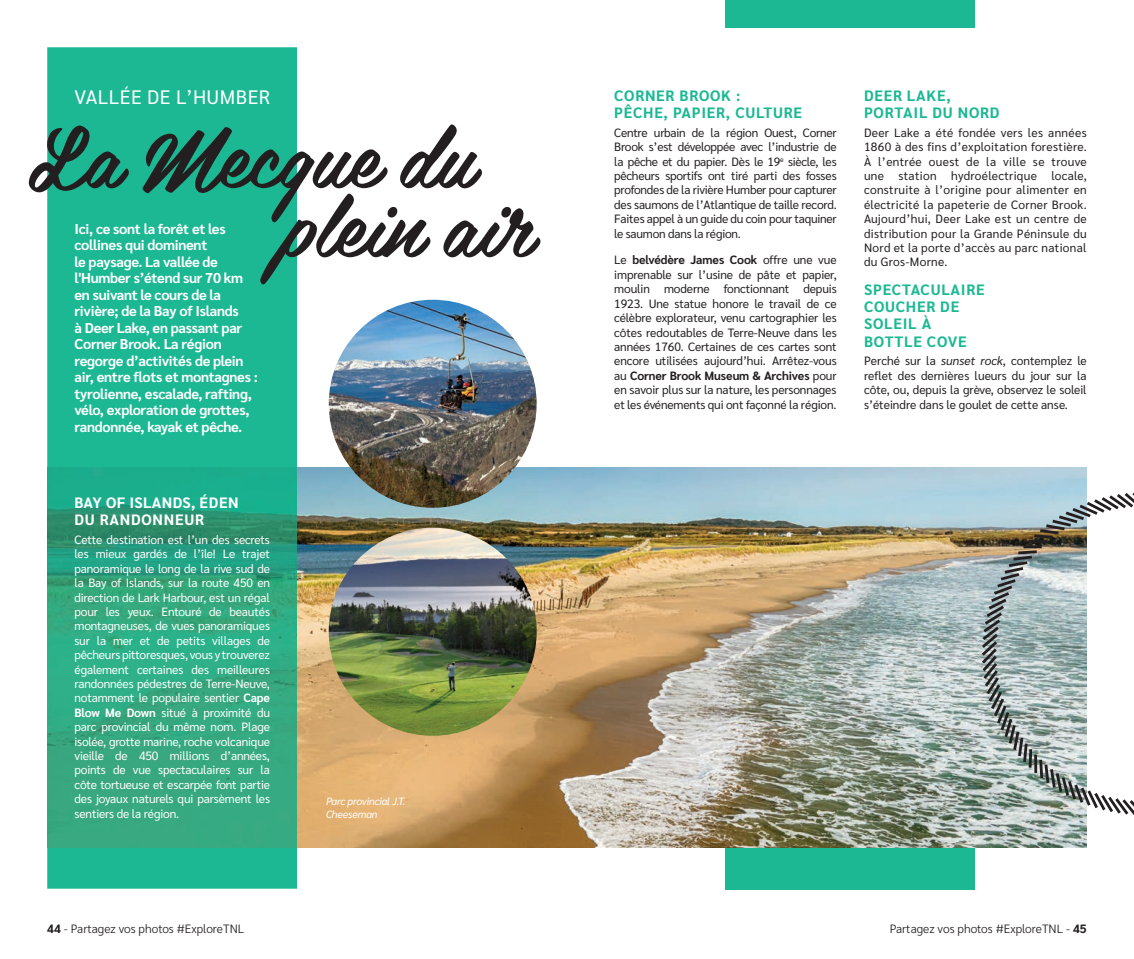
<style>
.page{position:relative;width:1134px;height:959px;background:#fff}
.page>*{position:absolute;margin:0;border:0;box-sizing:border-box;transform-origin:0 0}
.t1{font:85.5px/69px "Belinda W00";color:#231f20}
.t2{font:19.5px "Sarabun";letter-spacing:.02em;color:#fff}
.t3{font:700 15px/17.2px "Sarabun";letter-spacing:.05em;color:#1cb893}
.t4{font:700 15px/17.2px "Sarabun";letter-spacing:.04em;color:#fff}
.t5{font:700 14.25px/16.5px "Sarabun";letter-spacing:-.02em;color:#fff}
.t6{font:12px/14.4px "Sarabun";letter-spacing:-.01em;color:#231f20;text-align:justify}
.t7{font:12px/14.4px "Sarabun";letter-spacing:-.015em;color:#fff;text-align:justify}
.t8{font:300 12px "Sarabun";color:#231f20}
.t9{font:italic 10.5px/12.6px "Sarabun";letter-spacing:-.02em;color:#fff}
.s1{font-weight:700}
.s2{font-style:italic}
</style>
<div class="page">
<div style="left:726px;top:838px;width:249px;height:51px;background:#1cb893"></div>
<img style="left:297px;top:467px;width:790px;height:380px">
<svg style="left:47px;top:47px;width:250px;height:841px;background:#24b08a"></svg>
<img style="left:329px;top:300px;width:208px;height:208px;border-radius:104px">
<img style="left:329px;top:527px;width:208px;height:208px;border-radius:104px">
<div style="left:726px;top:0;width:249px;height:28px;background:#1cb893"></div>
<img style="left:979px;top:489px;width:155px;height:329px">
<h2 class="t2" style="left:75px;top:85px;width:197px">VALLÉE DE L’HUMBER</h2>
<h1 class="t1" style="left:282px;top:119px;width:253px;text-indent:-255px">La Mecque du plein air</h1>
<p class="t5" style="left:75px;top:220px;width:185px">Ici, ce sont la forêt et les collines qui dominent<br>le paysage. La vallée de l'Humber s’étend sur 70 km en suivant le cours de la rivière; de la Bay of Islands<br>à Deer Lake, en passant par<br>Corner Brook. La région regorge d’activités de plein air, entre flots et montagnes : tyrolienne, escalade, rafting, vélo, exploration de grottes, randonnée, kayak et pêche.</p>
<p class="t4" style="left:75px;top:494px;width:166px">BAY OF ISLANDS, ÉDEN<br>DU RANDONNEUR</p>
<p class="t7" style="left:75px;top:532px;width:197px">Cette destination est l’un des secrets les mieux gardés de l’île! Le trajet panoramique le long de la rive sud de la Bay of Islands, sur la route 450 en direction de Lark Harbour, est un régal pour les yeux. Entouré de beautés montagneuses, de vues panoramiques sur la mer et de petits villages de pêcheurs pittoresques, vous y trouverez également certaines des meilleures randonnées pédestres de Terre-Neuve, notamment le populaire sentier <span class="s1">Cape Blow Me Down</span> situé à proximité du parc provincial du même nom. Plage isolée, grotte marine, roche volcanique vieille de 450 millions d’années, points de vue spectaculaires sur la côte tortueuse et escarpée font partie des joyaux naturels qui parsèment les sentiers de la région.</p>
<p class="t9" style="left:326px;top:795px;width:81px">Parc provincial J.T.<br>Cheeseman</p>
<p class="t3" style="left:614px;top:87px;width:189px">CORNER BROOK :<br>PÊCHE, PAPIER, CULTURE</p>
<p class="t6" style="left:614px;top:125px;width:224px">Centre urbain de la région Ouest, Corner Brook s’est développée avec l’industrie de la pêche et du papier. Dès le 19<sup>e</sup> siècle, les pêcheurs sportifs ont tiré parti des fosses profondes de la rivière Humber pour capturer des saumons de l’Atlantique de taille record.<br>Faites appel à un guide du coin pour taquiner le saumon dans la région.</p>
<p class="t6" style="left:614px;top:253px;width:224px">Le <span class="s1">belvédère James Cook</span> offre une vue imprenable sur l’usine de pâte et papier, moulin moderne fonctionnant depuis 1923. Une statue honore le travail de ce célèbre explorateur, venu cartographier les côtes redoutables de Terre-Neuve dans les années 1760. Certaines de ces cartes sont encore utilisées aujourd’hui. Arrêtez-vous au <span class="s1">Corner Brook Museum &amp; Archives</span> pour en savoir plus sur la nature, les personnages et les événements qui ont façonné la région.</p>
<p class="t3" style="left:864px;top:87px;width:137px">DEER LAKE,<br>PORTAIL DU NORD</p>
<p class="t6" style="left:864px;top:125px;width:224px">Deer Lake a été fondée vers les années 1860 à des fins d’exploitation forestière.<br>À l’entrée ouest de la ville se trouve une station hydroélectrique locale, construite à l’origine pour alimenter en électricité la papeterie de Corner Brook.<br>Aujourd’hui, Deer Lake est un centre de distribution pour la Grande Péninsule du Nord et la porte d’accès au parc national du Gros-Morne.</p>
<p class="t3" style="left:864px;top:281px;width:122px">SPECTACULAIRE<br>COUCHER DE<br>SOLEIL À<br>BOTTLE COVE</p>
<p class="t6" style="left:864px;top:354px;width:224px">Perché sur la <span class="s2">sunset rock</span>, contemplez le reflet des dernières lueurs du jour sur la côte, ou, depuis la grève, observez le soleil s’éteindre dans le goulet de cette anse.</p>
<p class="t8" style="left:47px;top:922px;width:199px"><span class="s1">44</span> - Partagez vos photos #ExploreTNL</p>
<p class="t8" style="left:890px;top:922px;width:199px">Partagez vos photos #ExploreTNL - <span class="s1">45</span></p>
</div>
